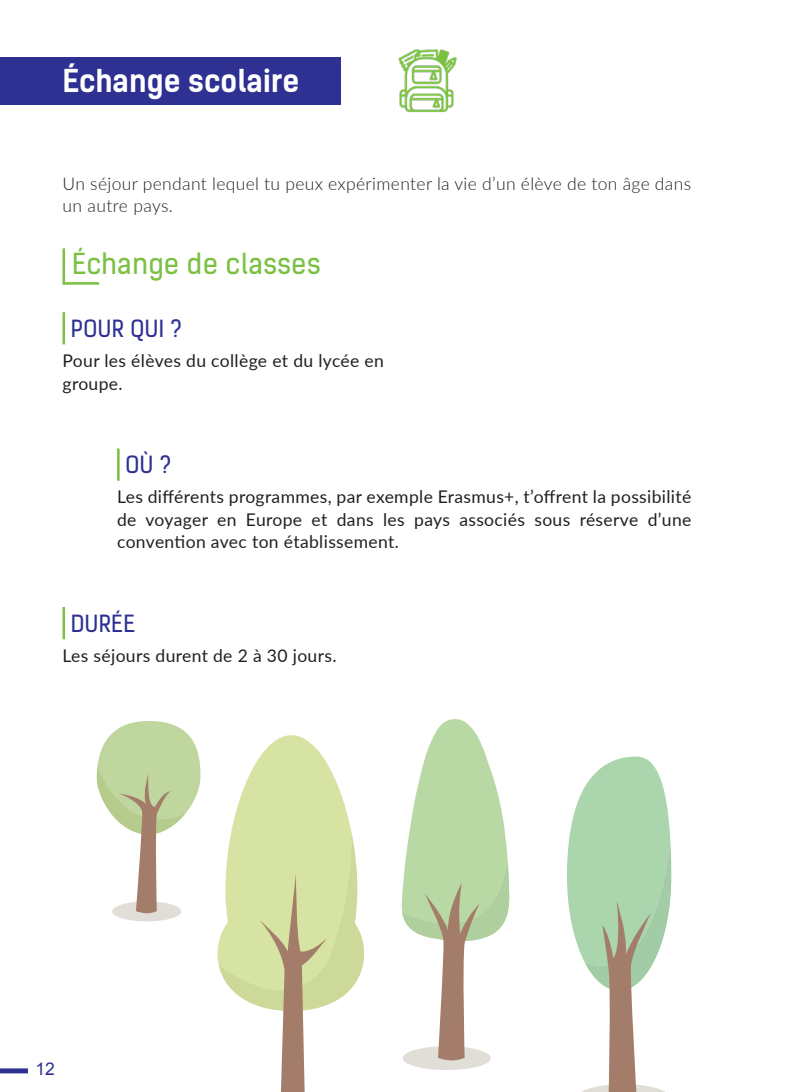
<style>
.page{position:relative;width:787px;height:1092px;background:#fff}
.page>*{position:absolute;margin:0;border:0;box-sizing:border-box;transform-origin:0 0}
.t1{font:700 30px "Kelson Sans";color:#fff}
.t2{font:27.5px "Kelson Sans";letter-spacing:.02em;color:#7ac143}
.t3{font:22.5px "Kelson Sans";letter-spacing:.02em;color:#2e3092}
.t4{font:17.5px/22.5px "Lato";letter-spacing:.02em;color:#231f20}
.t5{font:300 17.5px/22.5px "Lato";letter-spacing:.02em;color:#231f20}
.t6{font:17.5px "Arial";color:#2e3092}
</style>
<div class="page">
<div style="left:0;top:1068px;width:28px;height:5px;background:#2e3192"></div>
<div style="left:0;top:57px;width:340px;height:48px;background:#2e3092"></div>
<hr style="left:63px;top:312px;width:2px;height:32px;background:#7ac143">
<hr style="left:117px;top:448px;width:3px;height:32px;background:#7ac143">
<hr style="left:63px;top:607px;width:2px;height:32px;background:#7ac143">
<img style="left:398px;top:49px;width:59px;height:64px">
<div style="left:402px;top:1046px;width:89px;height:23px;background:#e0ded6;border-radius:50%"></div>
<svg style="left:401px;top:719px;width:108px;height:344px"></svg>
<svg style="left:217px;top:735px;width:135px;height:231px;fill:#d6e3a3"></svg>
<svg style="left:219px;top:832px;width:145px;height:259px"></svg>
<div style="left:112px;top:901px;width:69px;height:20px;background:#e0ded6;border-radius:50%"></div>
<svg style="left:97px;top:721px;width:103px;height:195px"></svg>
<svg style="left:567px;top:756px;width:104px;height:335px"></svg>
<hr style="left:63px;top:282px;width:36px;height:2px;background:#7ac143">
<hr style="left:63px;top:248px;width:2px;height:36px;background:#7ac143">
<p class="t1" style="left:63px;top:62px;width:238px">Échange scolaire</p>
<p class="t5" style="left:63px;top:171px;width:630px">Un séjour pendant lequel tu peux expérimenter la vie d’un élève de ton âge dans un autre pays.</p>
<p class="t2" style="left:72px;top:247px;width:249px">Échange de classes</p>
<p class="t3" style="left:71px;top:314px;width:112px">POUR QUI ?</p>
<p class="t4" style="left:63px;top:348px;width:323px">Pour les élèves du collège et du lycée en groupe.</p>
<p class="t3" style="left:125px;top:451px;width:47px">OÙ ?</p>
<p class="t4" style="left:117px;top:485px;width:575px;text-align:justify">Les différents programmes, par exemple Erasmus+, t’offrent la possibilité de voyager en Europe et dans les pays associés sous réserve d’une convention avec ton établissement.</p>
<p class="t3" style="left:71px;top:609px;width:66px">DURÉE</p>
<p class="t4" style="left:63px;top:643px;width:275px">Les séjours durent de 2 à 30 jours.</p>
<p class="t6" style="left:35px;top:1056px;width:21px">12</p>
</div>
